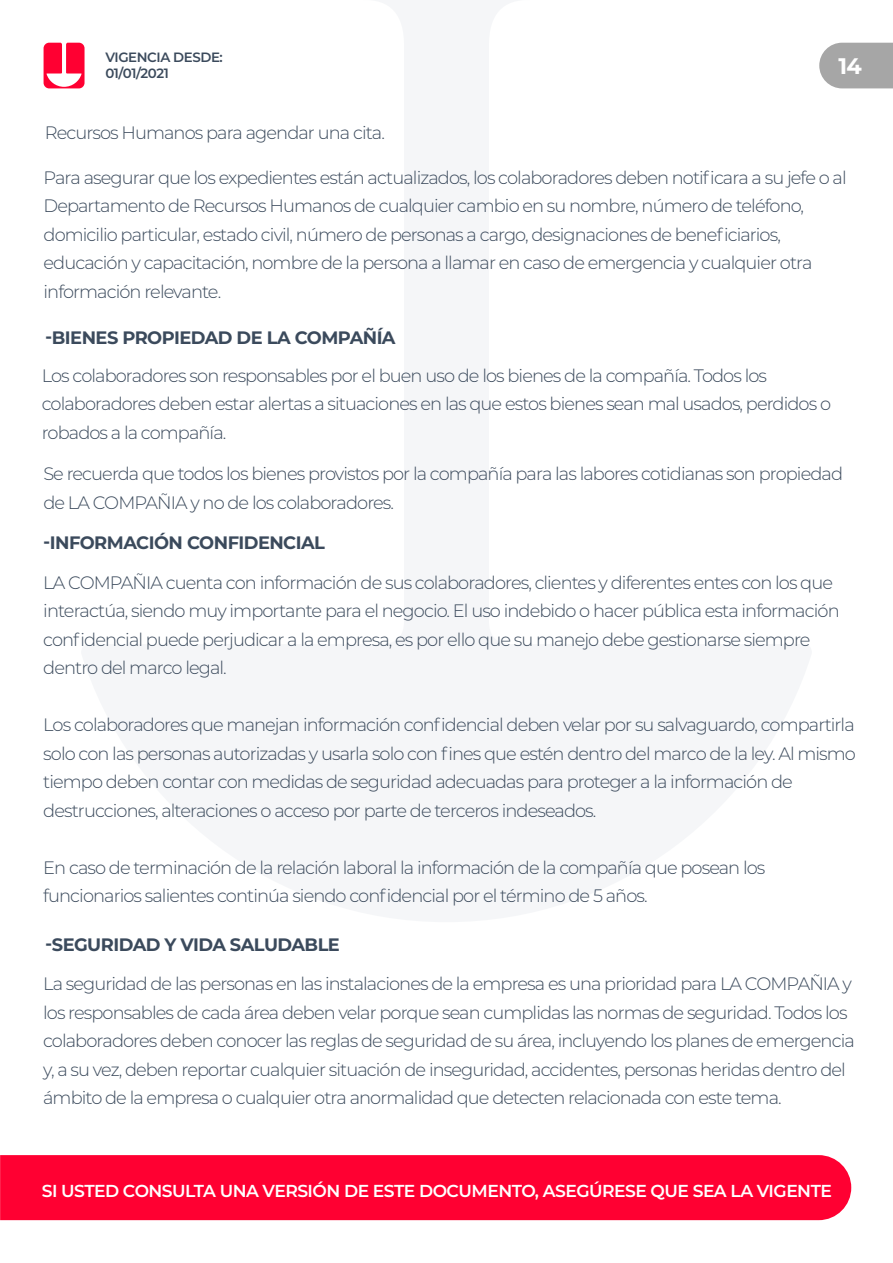
<style>
.page{position:relative;width:893px;height:1263px;background:#fff}
.page>*{position:absolute;margin:0;border:0;box-sizing:border-box;transform-origin:0 0}
.t1{font:700 22.5px "Montserrat";color:#fff}
.t2{font:300 18px/28.5px "Montserrat";letter-spacing:-.05em;color:#3b4a5c}
.t3{font:700 18px "Montserrat";letter-spacing:-.03em;color:#3b4a5c}
.t4{font:600 17.25px "Montserrat";letter-spacing:-.03em;color:#fff}
.t5{font:600 13.5px/16.2px "Montserrat";letter-spacing:-.03em;color:#3b4a5c}
</style>
<div class="page">
<div style="left:0;top:1155px;width:851px;height:65px;background:#ff0032"></div>
<svg style="left:44px;top:43px;width:41px;height:45px"></svg>
<svg style="left:819px;top:43px;width:74px;height:45px;background:#ababab"></svg>
<p class="t5" style="left:105px;top:49px;width:119px">VIGENCIA DESDE:<br>01/01/2021</p>
<p class="t1" style="left:838px;top:50px;width:25px">14</p>
<p class="t2" style="left:45px;top:117px;width:342px">Recursos Humanos para agendar una cita.</p>
<p class="t2" style="left:44px;top:162px;width:805px">Para asegurar que los expedientes están actualizados, los colaboradores deben notificara a su jefe o al Departamento de Recursos Humanos de cualquier cambio en su nombre, número de teléfono, domicilio particular, estado civil, número de personas a cargo, designaciones de beneficiarios, educación y capacitación, nombre de la persona a llamar en caso de emergencia y cualquier otra información relevante.</p>
<p class="t3" style="left:45px;top:324px;width:352px">-BIENES PROPIEDAD DE LA COMPAÑÍA</p>
<p class="t2" style="left:42px;top:360px;width:791px">Los colaboradores son responsables por el buen uso de los bienes de la compañía. Todos los colaboradores deben estar alertas a situaciones en las que estos bienes sean mal usados, perdidos o robados a la compañía.</p>
<p class="t2" style="left:43px;top:459px;width:801px">Se recuerda que todos los bienes provistos por la compañía para las labores cotidianas son propiedad de LA COMPAÑIA y no de los colaboradores.</p>
<p class="t3" style="left:43px;top:529px;width:283px">-INFORMACIÓN CONFIDENCIAL</p>
<p class="t2" style="left:43px;top:567px;width:798px">LA COMPAÑIA cuenta con información de sus colaboradores, clientes y diferentes entes con los que interactúa, siendo muy importante para el negocio. El uso indebido o hacer pública esta información confidencial puede perjudicar a la empresa, es por ello que su manejo debe gestionarse siempre dentro del marco legal.</p>
<p class="t2" style="left:43px;top:710px;width:814px">Los colaboradores que manejan información confidencial deben velar por su salvaguardo, compartirla solo con las personas autorizadas y usarla solo con fines que estén dentro del marco de la ley. Al mismo tiempo deben contar con medidas de seguridad adecuadas para proteger a la información de destrucciones, alteraciones o acceso por parte de terceros indeseados.</p>
<p class="t2" style="left:43px;top:852px;width:724px">En caso de terminación de la relación laboral la información de la compañía que posean los funcionarios salientes continúa siendo confidencial por el término de 5 años.</p>
<p class="t3" style="left:45px;top:932px;width:296px">-SEGURIDAD Y VIDA SALUDABLE</p>
<p class="t2" style="left:43px;top:969px;width:813px">La seguridad de las personas en las instalaciones de la empresa es una prioridad para LA COMPAÑIA y los responsables de cada área deben velar porque sean cumplidas las normas de seguridad. Todos los colaboradores deben conocer las reglas de seguridad de su área, incluyendo los planes de emergencia y, a su vez, deben reportar cualquier situación de inseguridad, accidentes, personas heridas dentro del ámbito de la empresa o cualquier otra anormalidad que detecten relacionada con este tema.</p>
<p class="t4" style="left:42px;top:1179px;width:792px">SI USTED CONSULTA UNA VERSIÓN DE ESTE DOCUMENTO, ASEGÚRESE QUE SEA LA VIGENTE</p>
</div>
